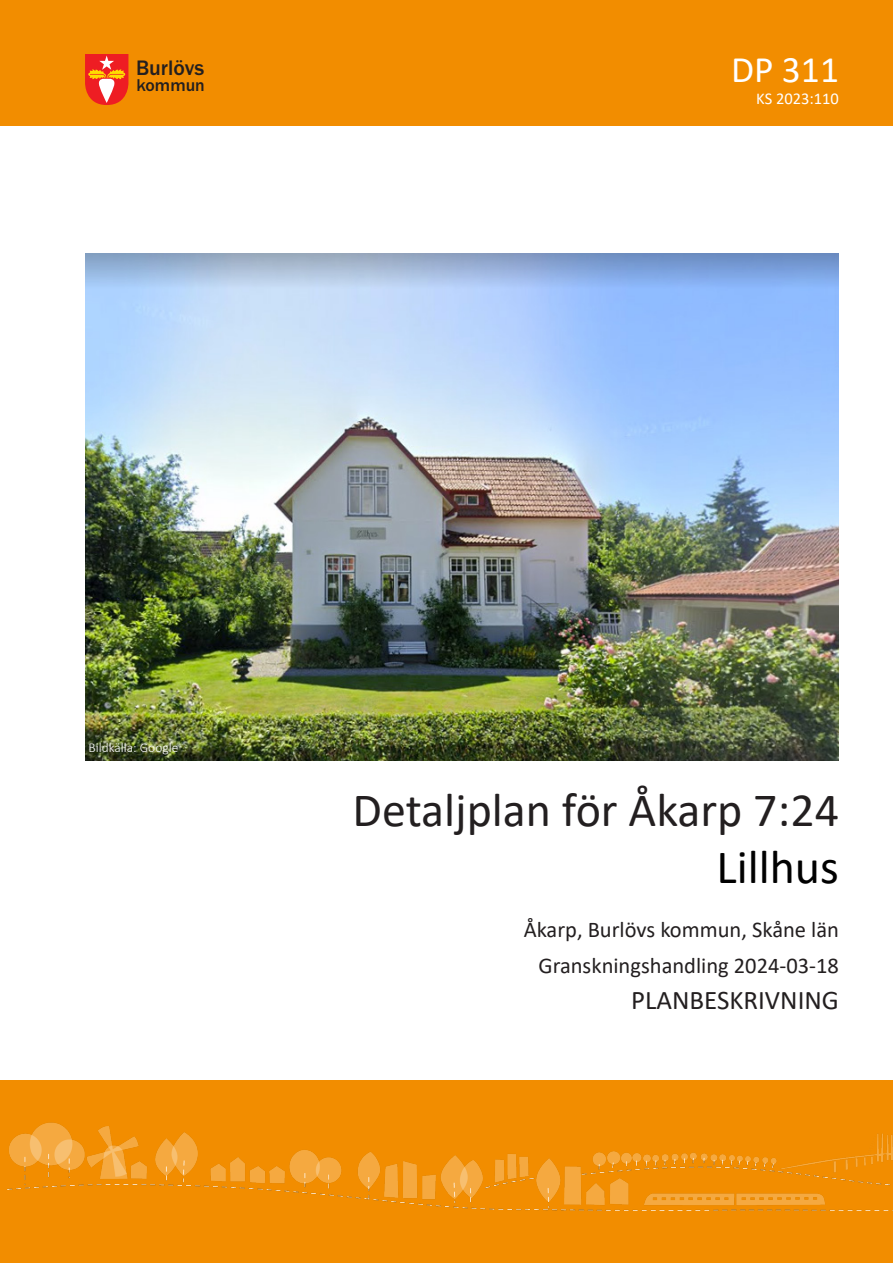
<style>
.page{position:relative;width:893px;height:1263px;background:#fff}
.page>*{position:absolute;margin:0;border:0;box-sizing:border-box;transform-origin:0 0}
.t1{font:48px "Calibri";color:#231f20}
.t2{font:48px "Calibri";color:#000}
.t3{font:37.5px "Calibri";color:#fff}
.t4{font:27px "Calibri";color:#231f20}
.t5{font:22.5px/36px "Calibri";color:#231f20;text-align:right}
.t6{font:500 21.6px "Franklin Gothic";color:#231f20}
.t7{font:500 17.7px "Franklin Gothic";color:#231f20}
.t8{font:16.5px "Calibri";color:#fff}
.t9{font:300 13.5px "Calibri";color:#fff}
</style>
<div class="page">
<div style="left:0;top:0;width:893px;height:125px;background:#f28d00"></div>
<div style="left:0;top:1081px;width:893px;height:182px;background:#f28d00"></div>
<img style="left:1px;top:1081px;width:892px;height:129px">
<img style="left:85px;top:253px;width:754px;height:508px">
<svg style="left:85px;top:54px;width:44px;height:51px;background:#f2583a"></svg>
<p class="t6" style="left:136px;top:55px;width:70px">Burlövs</p>
<p class="t7" style="left:136px;top:75px;width:70px">kommun</p>
<h2 class="t3" style="left:731px;top:44px;width:109px">DP 311</h2>
<p class="t8" style="left:756px;top:87px;width:84px">KS 2023:110</p>
<p class="t9" style="left:89px;top:739px;width:91px">Bildkälla: Google</p>
<h1 class="t1" style="left:353px;top:776px;width:488px">Detaljplan för Åkarp 7:24</h1>
<h1 class="t2" style="left:716px;top:834px;width:124px">Lillhus</h1>
<p class="t5" style="left:524px;top:911px;width:317px">Åkarp, Burlövs kommun, Skåne län<br>Granskningshandling 2024-03-18</p>
<p class="t4" style="left:631px;top:982px;width:209px">PLANBESKRIVNING</p>
</div>
